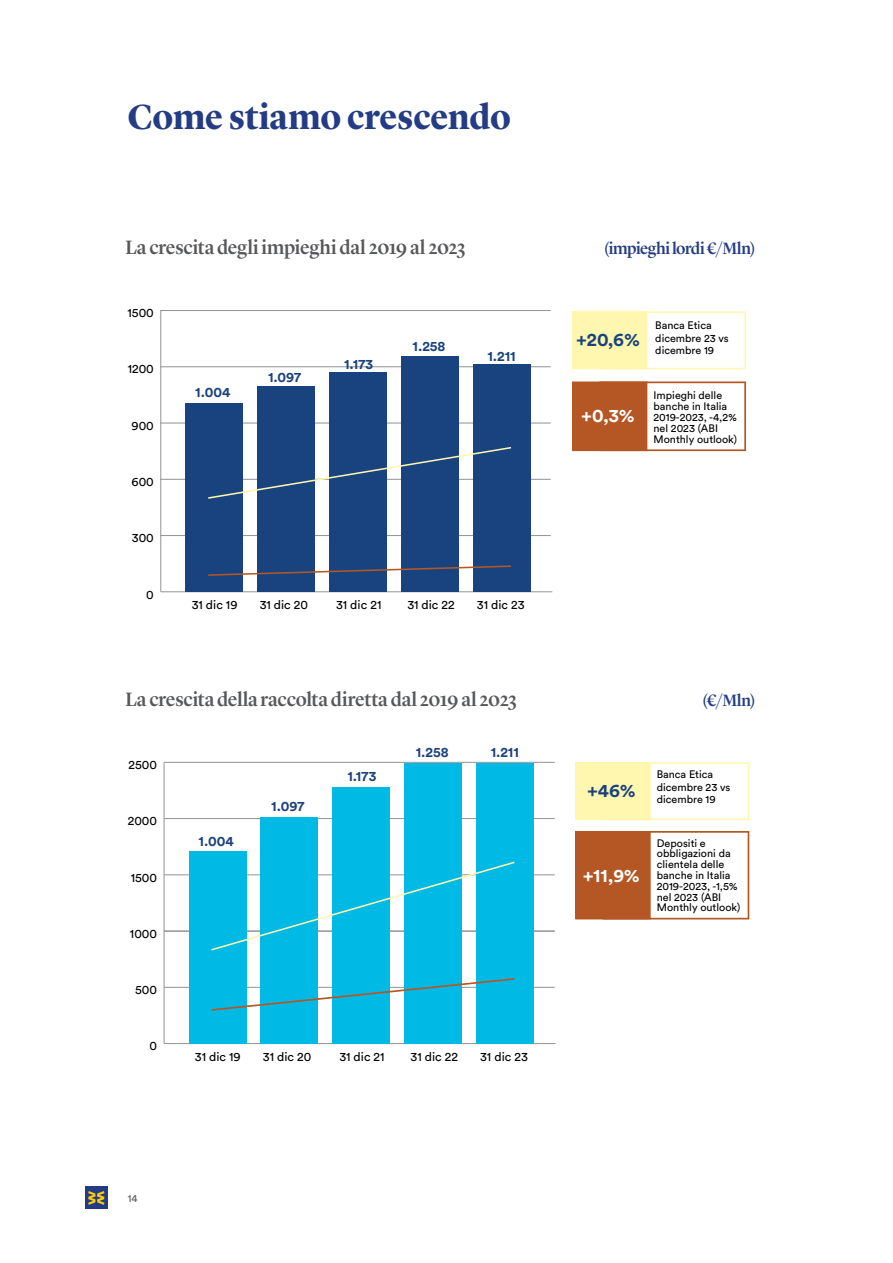
<style>
.page{position:relative;width:893px;height:1263px;background:#fff}
.page>*{position:absolute;margin:0;border:0;box-sizing:border-box;transform-origin:0 0}
.t1{font:700 36px "Lyon Display";letter-spacing:-.005em;color:#243c83;scale:.96 1}
.t2{font:500 20.1px "Lyon Display";letter-spacing:-.015em;color:#57585a;scale:.96 1}
.t3{font:700 18.6px "Circular Std";color:#fff}
.t4{font:700 18.6px "Circular Std";color:#19437f}
.t5{font:700 18.6px "Circular Std";color:#1c427e}
.t6{font:500 16.95px "Lyon Display";letter-spacing:-.015em;color:#243c83;scale:.96 1}
.t7{font:700 13.95px "Circular Std";color:#19437f}
.t8{font:700 13.95px "Circular Std";color:#1c427e}
.t9{font:12.3px "Circular Std";color:#000001}
.t10{font:10.8px/10.8px "Circular Std";color:#000001}
.t11{font:10.5px "Circular Std";color:#57585a}
</style>
<div class="page">
<div style="left:85px;top:1187px;width:23px;height:22px;background:#243c83"></div>
<svg style="left:88px;top:1191px;width:16px;height:14px"></svg>
<hr style="left:161px;top:591px;width:391px;height:1px;background:#909293">
<hr style="left:161px;top:310px;width:1px;height:282px;background:#909293">
<hr style="left:160px;top:535px;width:391px;height:1px;background:#909293">
<hr style="left:160px;top:479px;width:391px;height:1px;background:#909293">
<hr style="left:160px;top:423px;width:391px;height:1px;background:#909293">
<hr style="left:160px;top:366px;width:391px;height:1px;background:#909293">
<hr style="left:160px;top:310px;width:391px;height:1px;background:#909293">
<div style="left:473px;top:365px;width:57px;height:227px;background:#19437f"></div>
<div style="left:401px;top:356px;width:57px;height:236px;background:#19437f"></div>
<div style="left:329px;top:372px;width:58px;height:220px;background:#19437f"></div>
<div style="left:257px;top:386px;width:58px;height:206px;background:#19437f"></div>
<div style="left:185px;top:403px;width:58px;height:189px;background:#19437f"></div>
<svg style="left:208px;top:565px;width:303px;height:12px"></svg>
<svg style="left:208px;top:446px;width:304px;height:54px"></svg>
<svg style="left:572px;top:311px;width:174px;height:58px"></svg>
<svg style="left:572px;top:381px;width:174px;height:70px"></svg>
<hr style="left:164px;top:1043px;width:392px;height:1px;background:#909293">
<hr style="left:164px;top:762px;width:1px;height:281px;background:#909293">
<hr style="left:164px;top:987px;width:391px;height:1px;background:#909293">
<hr style="left:164px;top:931px;width:391px;height:1px;background:#909293">
<hr style="left:164px;top:874px;width:391px;height:1px;background:#909293">
<hr style="left:164px;top:818px;width:391px;height:1px;background:#909293">
<hr style="left:164px;top:762px;width:391px;height:1px;background:#909293">
<div style="left:476px;top:763px;width:58px;height:280px;background:#00bae5"></div>
<div style="left:404px;top:763px;width:58px;height:280px;background:#00bae5"></div>
<div style="left:332px;top:787px;width:58px;height:256px;background:#00bae5"></div>
<div style="left:261px;top:817px;width:57px;height:226px;background:#00bae5"></div>
<div style="left:189px;top:851px;width:57px;height:192px;background:#00bae5"></div>
<svg style="left:211px;top:977px;width:304px;height:35px"></svg>
<svg style="left:211px;top:860px;width:304px;height:92px"></svg>
<svg style="left:575px;top:762px;width:174px;height:58px"></svg>
<svg style="left:575px;top:831px;width:174px;height:88px"></svg>
<h1 class="t1" style="left:128px;top:90px;width:401px">Come stiamo crescendo</h1>
<h2 class="t2" style="left:125px;top:232px;width:356px">La crescita degli impieghi dal 2019 al 2023</h2>
<h3 class="t6" style="left:604px;top:236px;width:160px">(impieghi lordi €/Mln)</h3>
<p class="t9" style="left:128px;top:305px;width:28px">1500</p>
<p class="t9" style="left:128px;top:362px;width:28px">1200</p>
<p class="t9" style="left:132px;top:418px;width:24px">900</p>
<p class="t9" style="left:131px;top:474px;width:24px">600</p>
<p class="t9" style="left:132px;top:530px;width:23px">300</p>
<p class="t9" style="left:146px;top:587px;width:9px">0</p>
<p class="t7" style="left:195px;top:383px;width:37px">1.004</p>
<p class="t7" style="left:268px;top:368px;width:35px">1.097</p>
<p class="t7" style="left:344px;top:355px;width:31px">1.173</p>
<p class="t7" style="left:413px;top:337px;width:34px">1.258</p>
<p class="t7" style="left:487px;top:347px;width:30px">1.211</p>
<p class="t9" style="left:192px;top:598px;width:47px">31 dic 19</p>
<p class="t9" style="left:260px;top:598px;width:50px">31 dic 20</p>
<p class="t9" style="left:336px;top:598px;width:47px">31 dic 21</p>
<p class="t9" style="left:407px;top:598px;width:49px">31 dic 22</p>
<p class="t9" style="left:477px;top:598px;width:49px">31 dic 23</p>
<h3 class="t4" style="left:576px;top:327px;width:65px">+20,6%</h3>
<p class="t10" style="left:655px;top:319px;width:75px;line-height:12.3px">Banca Etica dicembre 23 vs dicembre 19</p>
<h3 class="t3" style="left:581px;top:404px;width:55px">+0,3%</h3>
<p class="t10" style="left:653px;top:390px;width:85px">Impieghi delle banche in Italia<br>2019-2023, -4,2% nel 2023 (ABI<br>Monthly outlook)</p>
<h2 class="t2" style="left:125px;top:684px;width:409px">La crescita della raccolta diretta dal 2019 al 2023</h2>
<h3 class="t6" style="left:702px;top:688px;width:57px">(€/Mln)</h3>
<p class="t9" style="left:129px;top:757px;width:30px">2500</p>
<p class="t9" style="left:128px;top:813px;width:31px">2000</p>
<p class="t9" style="left:131px;top:870px;width:28px">1500</p>
<p class="t9" style="left:130px;top:926px;width:29px">1000</p>
<p class="t9" style="left:135px;top:982px;width:23px">500</p>
<p class="t9" style="left:149px;top:1038px;width:9px">0</p>
<p class="t8" style="left:199px;top:832px;width:37px">1.004</p>
<p class="t8" style="left:271px;top:797px;width:35px">1.097</p>
<p class="t8" style="left:347px;top:767px;width:31px">1.173</p>
<p class="t8" style="left:416px;top:743px;width:34px">1.258</p>
<p class="t8" style="left:491px;top:743px;width:30px">1.211</p>
<p class="t9" style="left:195px;top:1049px;width:47px">31 dic 19</p>
<p class="t9" style="left:263px;top:1049px;width:50px">31 dic 20</p>
<p class="t9" style="left:339px;top:1049px;width:47px">31 dic 21</p>
<p class="t9" style="left:411px;top:1049px;width:49px">31 dic 22</p>
<p class="t9" style="left:480px;top:1049px;width:49px">31 dic 23</p>
<p class="t11" style="left:128px;top:1192px;width:11px">14</p>
<h3 class="t5" style="left:587px;top:778px;width:50px">+46%</h3>
<h3 class="t3" style="left:583px;top:863px;width:58px">+11,9%</h3>
<p class="t10" style="left:657px;top:768px;width:75px;line-height:12.3px">Banca Etica dicembre 23 vs dicembre 19</p>
<p class="t10" style="left:657px;top:837px;width:85px">Depositi e obbligazioni da clientela delle banche in Italia<br>2019-2023, -1,5% nel 2023 (ABI<br>Monthly outlook)</p>
</div>
